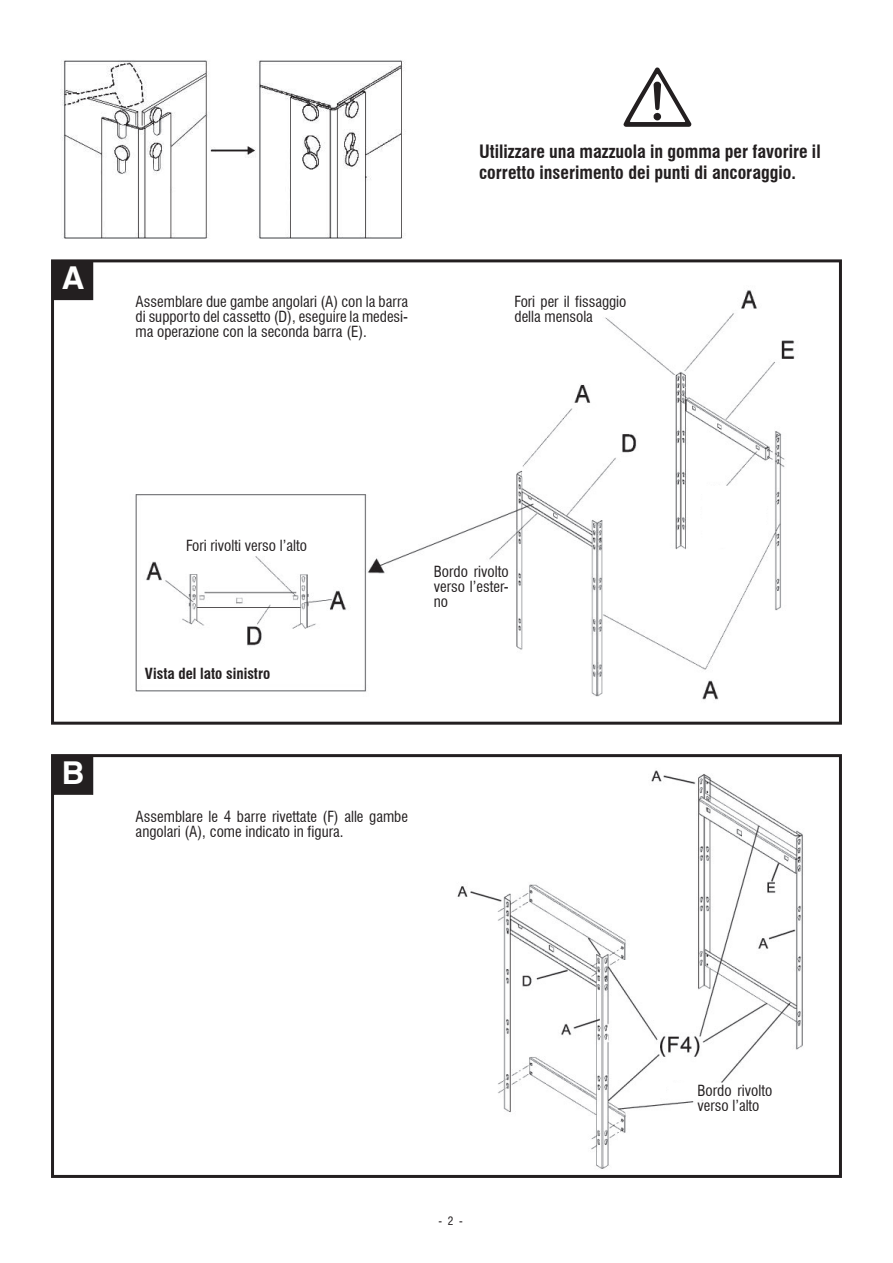
<style>
.page{position:relative;width:893px;height:1263px;background:#fff}
.page>*{position:absolute;margin:0;border:0;box-sizing:border-box;transform-origin:0 0}
.t1{font:700 31.5px "Switzerland";color:#fff}
.t2{font:700 condensed 18px/21px "Swiss 721 BT";color:#231f20}
.t3{font:condensed 15px/15px "Swiss 721 BT";color:#231f20}
.t4{font:700 condensed 15px "Swiss 721 BT";color:#231f20}
.t5{font:condensed 11.25px "Swiss 721 BT";color:#231f20}
</style>
<div class="page">
<div style="left:51px;top:259px;width:791px;height:466px;border:3px solid #231f20"></div>
<div style="left:54px;top:261px;width:39px;height:39px;background:#231f20"></div>
<div style="left:53px;top:260px;width:40px;height:40px;border:1px solid #231f20"></div>
<div style="left:51px;top:754px;width:791px;height:424px;border:3px solid #231f20"></div>
<div style="left:54px;top:755px;width:39px;height:39px;background:#231f20"></div>
<div style="left:53px;top:755px;width:40px;height:40px;border:1px solid #231f20"></div>
<img style="left:62px;top:60px;width:344px;height:179px">
<svg style="left:623px;top:68px;width:68px;height:59px"></svg>
<img style="left:135px;top:290px;width:660px;height:410px">
<img style="left:457px;top:770px;width:346px;height:399px">
<h1 class="t1" style="left:62px;top:259px;width:24px">A</h1>
<p class="t2" style="left:479px;top:141px;width:343px">Utilizzare una mazzuola in gomma per favorire il corretto inserimento dei punti di ancoraggio.</p>
<p class="t3" style="left:136px;top:294px;width:274px;text-align:justify">Assemblare due gambe angolari (A) con la barra di supporto del cassetto (D), eseguire la medesi&shy;ma operazione con la seconda barra (E).</p>
<p class="t3" style="left:514px;top:294px;width:113px">Fori per il fissaggio della mensola</p>
<h1 class="t1" style="left:62px;top:753px;width:24px">B</h1>
<p class="t3" style="left:186px;top:538px;width:122px">Fori rivolti verso l’alto</p>
<p class="t4" style="left:145px;top:665px;width:127px">Vista del lato sinistro</p>
<p class="t3" style="left:434px;top:564px;width:77px;text-align:justify">Bordo rivolto verso l’ester&shy;no</p>
<p class="t3" style="left:136px;top:808px;width:274px">Assemblare le 4 barre rivettate (F) alle gambe angolari (A), come indicato in figura.</p>
<p class="t5" style="left:439px;top:1214px;width:26px">- 2 -</p>
<p class="t3" style="left:697px;top:1083px;width:77px">Bordo rivolto verso l’alto</p>
</div>
